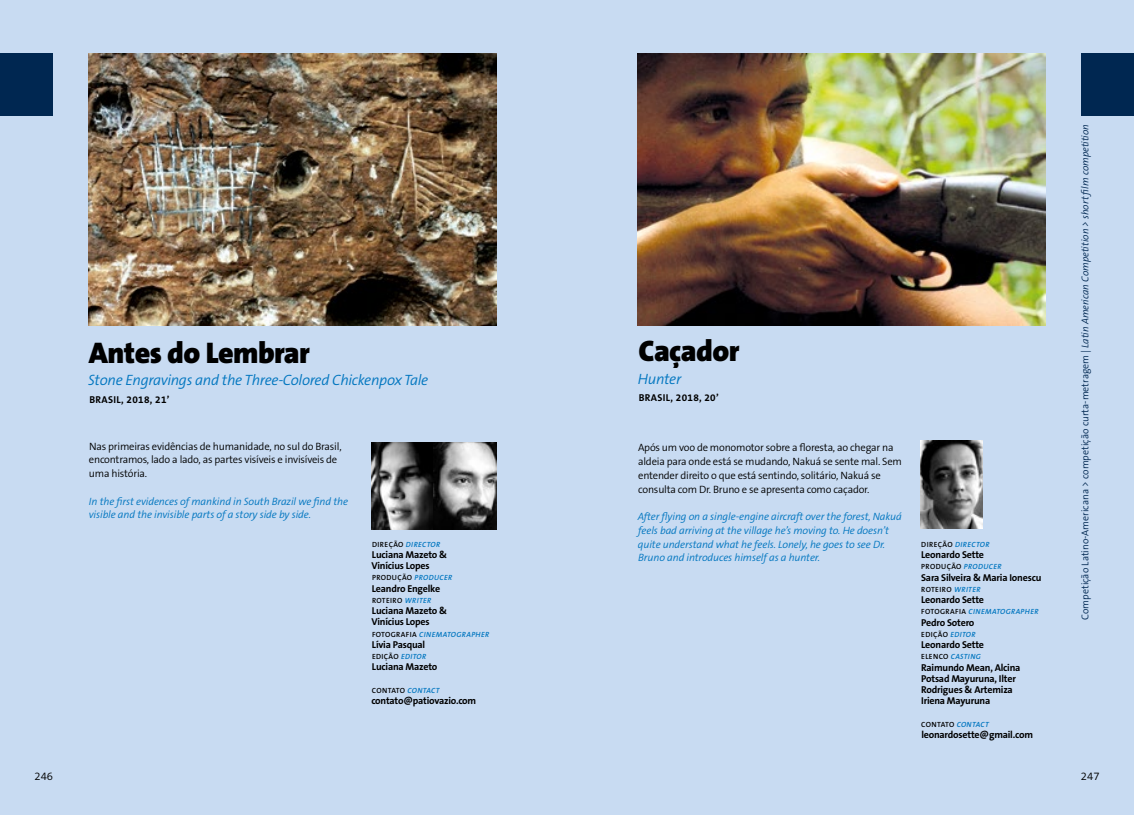
<style>
.page{position:relative;width:1134px;height:815px;background:#fff}
.page>*{position:absolute;margin:0;border:0;box-sizing:border-box;transform-origin:0 0}
.t1{font:900 30px "The Sans B9";letter-spacing:-.02em;color:#000}
.t2{font:italic 300 15px "The Sans B4";letter-spacing:-.02em;color:#0075bf}
.t3{font:300 11.25px "The Sans B4";color:#000}
.t4{font:300 10.62px/13.8px "The Sans B4";letter-spacing:-.02em;color:#000}
.t5{font:italic 300 10.62px/13.8px "The Sans B4";letter-spacing:-.01em;color:#0075bf}
.t6{font:700 10px/11.2px "The Sans B7";letter-spacing:-.02em;color:#000}
.t7{font:300 10px "The Sans B4";color:#002751}
.t8{font:700 10px "The Sans B7";letter-spacing:.03em;color:#000}
.t9{font:italic 600 7.5px "The Sans B6";letter-spacing:.05em;color:#0075bf}
.t10{font:600 7.5px "The Sans B6";letter-spacing:.04em;color:#000}
.t11{font:600 7.5px "The Sans B6";letter-spacing:.015em;color:#000}
.t12{font:600 7.5px "The Sans B6";letter-spacing:.02em;color:#000}
.s1{font-style:normal;color:#000}
.s2{font-style:italic;color:#0075bf}
.s3{font-style:italic}
</style>
<div class="page">
<div style="left:567px;top:0;width:567px;height:815px;background:#c8dbf2"></div>
<div style="left:0;top:0;width:567px;height:815px;background:#c8dbf2"></div>
<div style="left:1081px;top:53px;width:53px;height:62px;background:#002751"></div>
<div style="left:0;top:53px;width:53px;height:62px;background:#002751"></div>
<img style="left:89px;top:53px;width:407px;height:272px">
<img style="left:371px;top:442px;width:125px;height:88px">
<img style="left:638px;top:53px;width:407px;height:272px">
<img style="left:920px;top:441px;width:63px;height:87px">
<h1 class="t1" style="left:89px;top:336px;width:222px">Antes do Lembrar</h1>
<h2 class="t2" style="left:88px;top:372px;width:342px">Stone Engravings and the Three-Colored Chickenpox Tale</h2>
<p class="t8" style="left:89px;top:394px;width:82px">BRASIL, 2018, 21’</p>
<p class="t4" style="left:89px;top:440px;width:254px">Nas primeiras evidências de humanidade, no sul do Brasil, encontramos, lado a lado, as partes visíveis e invisíveis de uma história.</p>
<p class="t5" style="left:89px;top:495px;width:261px">In the first evidences of mankind in South Brazil we find the visible and the invisible parts of a story side by side.</p>
<p class="t9" style="left:372px;top:540px;width:70px"><span class="s1">DIREÇÃO</span> DIRECTOR</p>
<p class="t6" style="left:371px;top:549px;width:77px">Luciana Mazeto &amp;<br>Vinícius Lopes</p>
<p class="t10" style="left:372px;top:574px;width:82px">PRODUÇÃO <span class="s2">PRODUCER</span></p>
<p class="t6" style="left:372px;top:583px;width:70px">Leandro Engelke</p>
<p class="t10" style="left:372px;top:596px;width:61px">ROTEIRO <span class="s2">WRITER</span></p>
<p class="t6" style="left:371px;top:605px;width:77px">Luciana Mazeto &amp;<br>Vinícius Lopes</p>
<p class="t9" style="left:372px;top:630px;width:119px"><span class="s1">FOTOGRAFIA</span> CINEMATOGRAPHER</p>
<p class="t6" style="left:372px;top:639px;width:55px">Lívia Pasqual</p>
<p class="t10" style="left:372px;top:653px;width:56px">EDIÇÃO <span class="s2">EDITOR</span></p>
<p class="t6" style="left:372px;top:662px;width:67px">Luciana Mazeto</p>
<p class="t11" style="left:372px;top:686px;width:69px">CONTATO <span class="s2">CONTACT</span></p>
<p class="t6" style="left:371px;top:695px;width:106px">contato@patiovazio.com</p>
<h1 class="t1" style="left:639px;top:335px;width:102px">Caçador</h1>
<h2 class="t2" style="left:638px;top:371px;width:45px">Hunter</h2>
<p class="t8" style="left:639px;top:393px;width:82px">BRASIL, 2018, 20’</p>
<p class="t4" style="left:638px;top:441px;width:265px">Após um voo de monomotor sobre a floresta, ao chegar na aldeia para onde está se mudando, Nakuá se sente mal. Sem entender direito o que está sentindo, solitário, Nakuá se consulta com Dr. Bruno e se apresenta como caçador.</p>
<p class="t5" style="left:638px;top:510px;width:266px">After flying on a single-engine aircraft over the forest, Nakuá feels bad arriving at the village he’s moving to. He doesn’t quite understand what he feels. Lonely, he goes to see Dr.<br>Bruno and introduces himself as a hunter.</p>
<p class="t9" style="left:921px;top:540px;width:70px"><span class="s1">DIREÇÃO</span> DIRECTOR</p>
<p class="t6" style="left:921px;top:549px;width:64px">Leonardo Sette</p>
<p class="t10" style="left:921px;top:563px;width:82px">PRODUÇÃO <span class="s2">PRODUCER</span></p>
<p class="t6" style="left:921px;top:572px;width:122px">Sara Silveira &amp; Maria Ionescu</p>
<p class="t10" style="left:921px;top:585px;width:61px">ROTEIRO <span class="s2">WRITER</span></p>
<p class="t6" style="left:921px;top:594px;width:64px">Leonardo Sette</p>
<p class="t9" style="left:921px;top:608px;width:119px"><span class="s1">FOTOGRAFIA</span> CINEMATOGRAPHER</p>
<p class="t6" style="left:921px;top:617px;width:55px">Pedro Sotero</p>
<p class="t10" style="left:921px;top:630px;width:56px">EDIÇÃO <span class="s2">EDITOR</span></p>
<p class="t6" style="left:921px;top:639px;width:64px">Leonardo Sette</p>
<p class="t9" style="left:921px;top:653px;width:61px"><span class="s1">ELENCO</span> CASTING</p>
<p class="t6" style="left:921px;top:662px;width:101px">Raimundo Mean, Alcina<br>Potsad Mayuruna, Ilter<br>Rodrigues &amp; Artemiza<br>Iriena Mayuruna</p>
<p class="t12" style="left:921px;top:720px;width:69px">CONTATO <span class="s2">CONTACT</span></p>
<p class="t6" style="left:921px;top:729px;width:113px">leonardosette@gmail.com</p>
<p class="t7" style="left:1080px;top:620px;width:497px;rotate:-90deg">Competição Latino-Americana &gt; competição curta-metragem | <span class="s3">Latin American Competition &gt; short film competition</span></p>
<p class="t3" style="left:35px;top:770px;width:20px">246</p>
<p class="t3" style="left:1081px;top:770px;width:20px">247</p>
</div>
